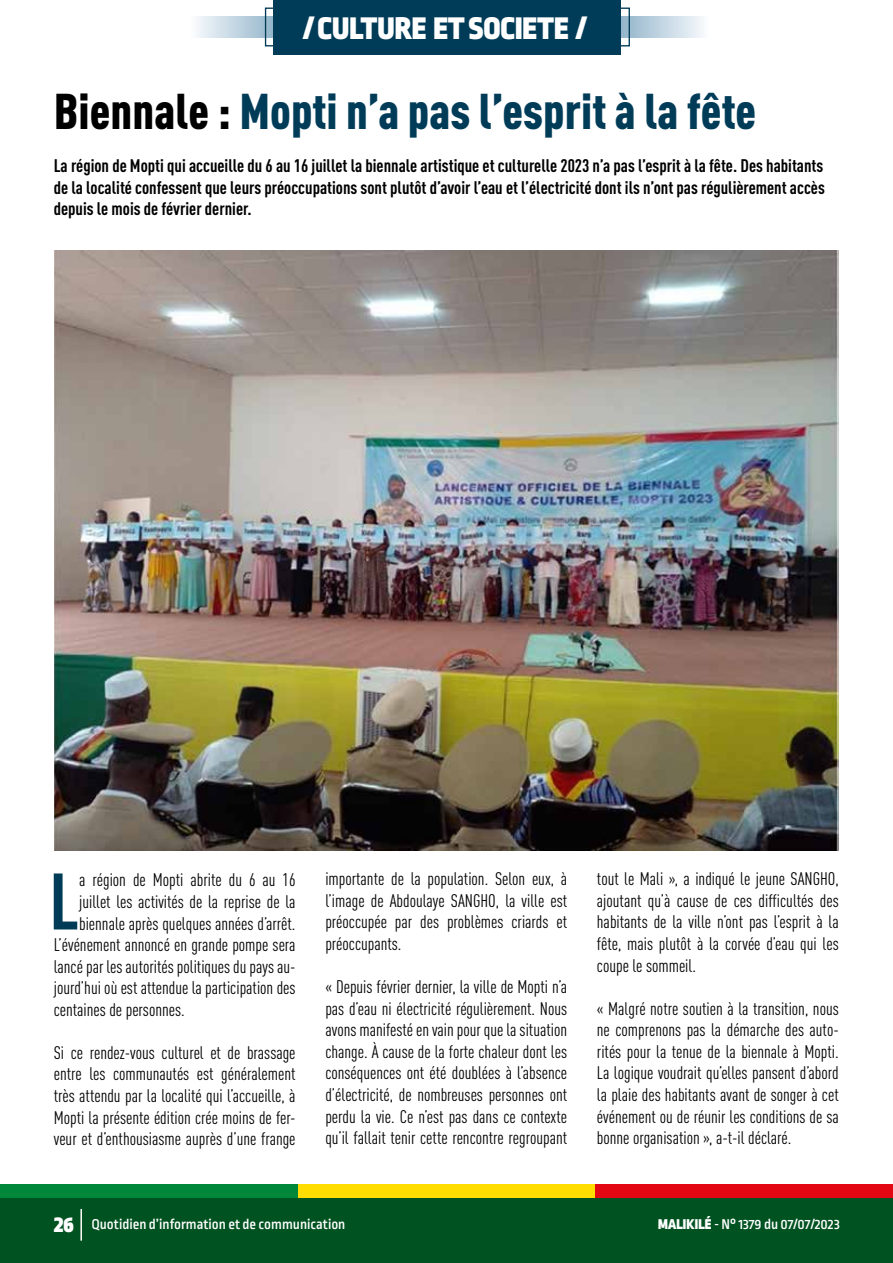
<style>
.page{position:relative;width:893px;height:1263px;background:#fff}
.page>*{position:absolute;margin:0;border:0;box-sizing:border-box;transform-origin:0 0}
.t1{font:700 condensed 78.6px "DIN Pro";color:#003c58}
.t2{font:900 condensed 49.5px "DIN Pro";color:#003c58}
.t3{font:900 33px "Ropa Sans Pro";color:#fff}
.t4{font:condensed 18px/21.6px "DIN Pro";color:#000;text-align:justify}
.t5{font:700 condensed 18px/21.6px "DIN Pro";color:#000;text-align:justify}
.t6{font:500 15px "Ropa Sans Pro";color:#fff}
.s1{color:#000}
.s2{font-weight:900;font-size:24px}
.s3{font-weight:900}
</style>
<div class="page">
<div style="left:0;top:1184px;width:298px;height:17px;background:#008739"></div>
<div style="left:298px;top:1184px;width:297px;height:17px;background:#fd0"></div>
<div style="left:595px;top:1184px;width:298px;height:17px;background:#e30613"></div>
<div style="left:0;top:1198px;width:893px;height:65px;background:#005321"></div>
<hr style="left:80px;top:1209px;width:2px;height:32px;background:#fff">
<svg style="left:198px;top:16px;width:504px;height:22px;background:#c2d5e1"></svg>
<div style="left:274px;top:0;width:347px;height:54px;background:#003c58"></div>
<div style="left:265px;top:8px;width:365px;height:38px;border:1px solid #003c58"></div>
<img style="left:54px;top:251px;width:785px;height:599px">
<h3 class="t3" style="left:303px;top:9px;width:285px">/ CULTURE ET SOCIETE /</h3>
<h2 class="t2" style="left:54px;top:73px;width:704px"><span class="s1">Biennale :</span> Mopti n’a pas l’esprit à la fête</h2>
<p class="t5" style="left:54px;top:153px;width:773px">La région de Mopti qui accueille du 6 au 16 juillet la biennale artistique et culturelle 2023 n’a pas l’esprit à la fête. Des habitants de la localité confessent que leurs préoccupations sont plutôt d’avoir l’eau et l’électricité dont ils n’ont pas régulièrement accès depuis le mois de février dernier.</p>
<h1 class="t1" style="left:49px;top:842px;width:32px">L</h1>
<p class="t4" style="left:79px;top:868px;width:218px">a région de Mopti abrite du 6 au 16</p>
<p class="t4" style="left:79px;top:889px;width:218px">juillet les activités de la reprise de la</p>
<p class="t4" style="left:79px;top:911px;width:218px">biennale après quelques années d’arrêt.</p>
<p class="t4" style="left:54px;top:933px;width:243px">L’événement annoncé en grande pompe sera</p>
<p class="t4" style="left:54px;top:954px;width:243px">lancé par les autorités politiques du pays au-</p>
<p class="t4" style="left:54px;top:976px;width:243px">jourd’hui où est attendue la participation des</p>
<p class="t4" style="left:54px;top:997px;width:132px">centaines de personnes.</p>
<p class="t4" style="left:54px;top:1040px;width:243px">Si ce rendez-vous culturel et de brassage entre les communautés est généralement très attendu par la localité qui l’accueille, à Mopti la présente édition crée moins de fer&shy;veur et d’enthousiasme auprès d’une frange</p>
<p class="t4" style="left:325px;top:867px;width:243px">importante de la population. Selon eux, à l’image de Abdoulaye SANGHO, la ville est préoccupée par des problèmes criards et préoccupants.</p>
<p class="t4" style="left:325px;top:974px;width:243px">« Depuis février dernier, la ville de Mopti n’a pas d’eau ni électricité régulièrement. Nous avons manifesté en vain pour que la situation change. À cause de la forte chaleur dont les conséquences ont été doublées à l’absence d’électricité, de nombreuses personnes ont perdu la vie. Ce n’est pas dans ce contexte qu’il fallait tenir cette rencontre regroupant</p>
<p class="t4" style="left:597px;top:867px;width:243px">tout le Mali », a indiqué le jeune SANGHO, ajoutant qu’à cause de ces difficultés des habitants de la ville n’ont pas l’esprit à la fête, mais plutôt à la corvée d’eau qui les coupe le sommeil.</p>
<p class="t4" style="left:597px;top:996px;width:243px">« Malgré notre soutien à la transition, nous ne comprenons pas la démarche des auto&shy;rités pour la tenue de la biennale à Mopti.<br>La logique voudrait qu’elles pansent d’abord la plaie des habitants avant de songer à cet événement ou de réunir les conditions de sa bonne organisation », a-t-il déclaré.</p>
<p class="t6" style="left:54px;top:1216px;width:293px"><span class="s2">26</span> Quotidien d’information et de communication</p>
<p class="t6" style="left:658px;top:1216px;width:183px"><span class="s3">MALIKILÉ</span> - N° 1379 du 07/07/2023</p>
</div>
